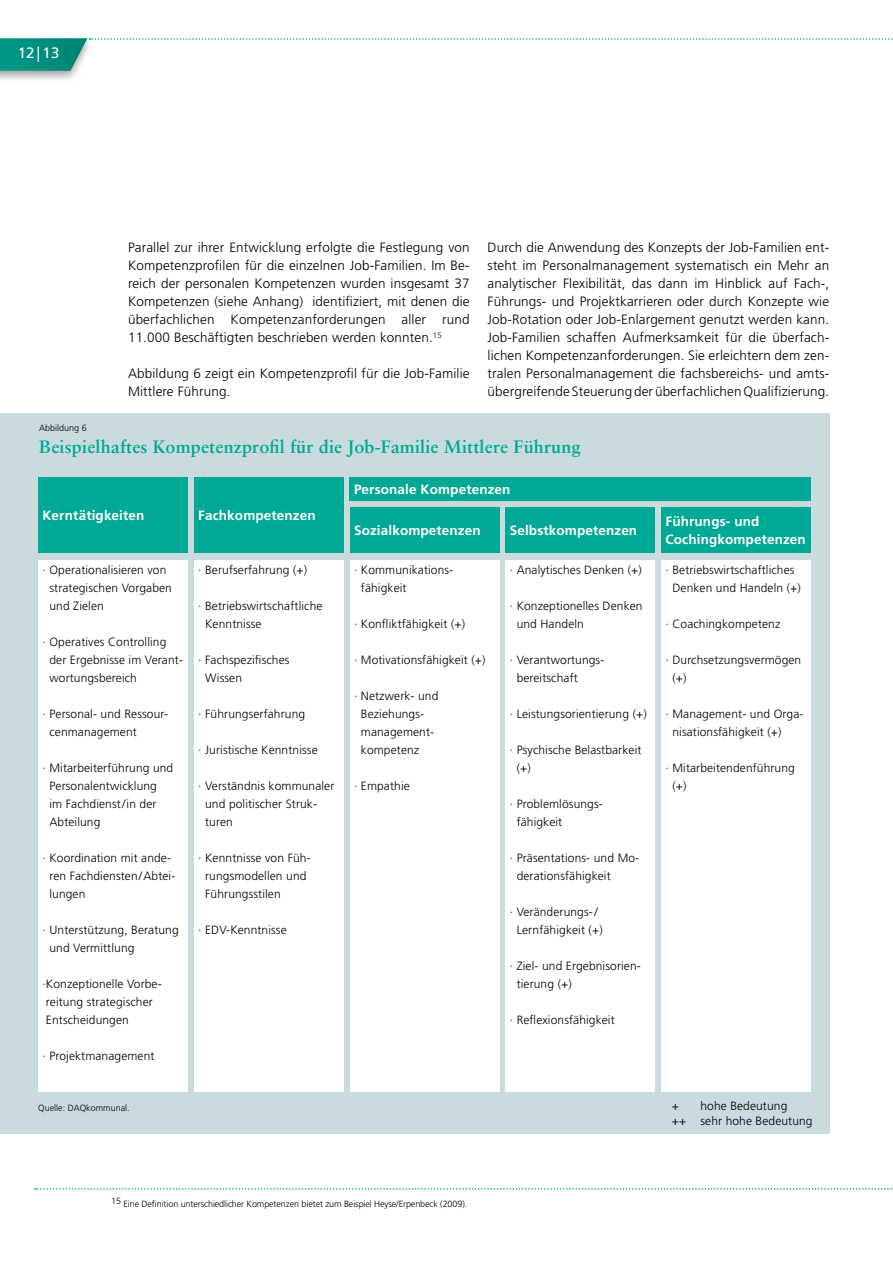
<style>
.page{position:relative;width:893px;height:1263px;background:#fff}
.page>*{position:absolute;margin:0;border:0;box-sizing:border-box;transform-origin:0 0}
.t1{font:700 18px "Sabon LT Std";letter-spacing:.01em;color:#00a995}
.t2{font:15px "Frutiger LT Std";color:#fff}
.t3{font:300 13.5px/18px "Frutiger LT Std";letter-spacing:.01em;color:#000;text-align:justify}
.t4{font:700 13.5px/18px "Frutiger LT Std";letter-spacing:.01em;color:#fff}
.t5{font:300 12px/18px "Frutiger LT Std";letter-spacing:.01em;color:#000}
.t6{font:300 9px "Frutiger LT Std";letter-spacing:-.01em;color:#000}
</style>
<div class="page">
<svg style="left:35px;top:1188px;width:857px;height:2px"></svg>
<div style="left:0;top:34px;width:94px;height:49px;background:#000;opacity:.36"></div>
<svg style="left:0;top:38px;width:893px;height:33px"></svg>
<div style="left:0;top:414px;width:829px;height:720px;background:#c9dbdd"></div>
<div style="left:38px;top:477px;width:150px;height:76px;background:#00a995"></div>
<div style="left:194px;top:477px;width:149px;height:76px;background:#00a995"></div>
<div style="left:350px;top:507px;width:149px;height:46px;background:#00a995"></div>
<div style="left:350px;top:560px;width:149px;height:532px;background:#fff"></div>
<div style="left:194px;top:560px;width:149px;height:532px;background:#fff"></div>
<div style="left:38px;top:560px;width:150px;height:532px;background:#fff"></div>
<div style="left:350px;top:477px;width:461px;height:24px;background:#00a995"></div>
<div style="left:505px;top:507px;width:150px;height:46px;background:#00a995"></div>
<div style="left:505px;top:560px;width:150px;height:532px;background:#fff"></div>
<div style="left:661px;top:507px;width:150px;height:46px;background:#00a995"></div>
<div style="left:661px;top:560px;width:150px;height:532px;background:#fff"></div>
<p class="t2" style="left:18px;top:44px;width:43px">12 | 13</p>
<p class="t3" style="left:128px;top:239px;width:343px">Parallel zur ihrer Entwicklung erfolgte die Festlegung von Kompetenzprofilen für die einzelnen Job-Familien. Im Be&shy;reich der personalen Kompetenzen wurden insgesamt 37<br>Kompetenzen (siehe Anhang) identifiziert, mit denen die überfachlichen Kompetenzanforderungen aller rund 11.000 Beschäftigten beschrieben werden konnten.<sup>15</sup></p>
<p class="t3" style="left:128px;top:365px;width:343px">Abbildung 6 zeigt ein Kompetenzprofil für die Job-Familie<br>Mittlere Führung.</p>
<p class="t3" style="left:488px;top:239px;width:343px">Durch die Anwendung des Konzepts der Job-Familien ent&shy;steht im Personalmanagement systematisch ein Mehr an analytischer Flexibilität, das dann im Hinblick auf Fach-, Führungs- und Projektkarrieren oder durch Konzepte wie Job-Rotation oder Job-Enlargement genutzt werden kann.<br>Job-Familien schaffen Aufmerksamkeit für die überfach&shy;lichen Kompetenzanforderungen. Sie erleichtern dem zen&shy;tralen Personalmanagement die fachsbereichs- und amts&shy;übergreifende Steuerung der überfachlichen Qualifizierung.</p>
<p class="t6" style="left:39px;top:423px;width:49px">Abbildung 6</p>
<h1 class="t1" style="left:39px;top:435px;width:543px">Beispielhaftes Kompetenzprofil für die Job-Familie Mittlere Führung</h1>
<p class="t4" style="left:43px;top:506px;width:103px">Kerntätigkeiten</p>
<p class="t4" style="left:198px;top:506px;width:119px">Fachkompetenzen</p>
<p class="t5" style="left:49px;top:561px;width:124px;text-indent:-7px">· Operationalisieren von strategischen Vorgaben und Zielen</p>
<p class="t5" style="left:49px;top:633px;width:135px;text-indent:-7px">· Operatives Controlling der Ergebnisse im Verant&shy;wortungsbereich</p>
<p class="t5" style="left:49px;top:705px;width:120px;text-indent:-7px">· Personal- und Ressour&shy;cenmanagement</p>
<p class="t5" style="left:49px;top:759px;width:125px;text-indent:-7px">· Mitarbeiterführung und<br>Personalentwicklung<br>im Fachdienst/in der<br>Abteilung</p>
<p class="t5" style="left:49px;top:849px;width:127px;text-indent:-7px">· Koordination mit ande&shy;ren Fachdiensten/Abtei&shy;lungen</p>
<p class="t5" style="left:49px;top:921px;width:131px;text-indent:-7px">· Unterstützung, Beratung und Vermittlung</p>
<p class="t5" style="left:43px;top:975px;width:121px">·Konzeptionelle Vorbe&shy;reitung strategischer<br>Entscheidungen</p>
<p class="t5" style="left:43px;top:1047px;width:113px">· Projektmanagement</p>
<p class="t5" style="left:198px;top:561px;width:110px">· Berufserfahrung (+)</p>
<p class="t5" style="left:205px;top:597px;width:119px;text-indent:-7px">· Betriebswirtschaftliche<br>Kenntnisse</p>
<p class="t5" style="left:205px;top:651px;width:86px;text-indent:-7px">· Fachspezifisches<br>Wissen</p>
<p class="t5" style="left:198px;top:705px;width:108px">· Führungserfahrung</p>
<p class="t5" style="left:198px;top:741px;width:121px">· Juristische Kenntnisse</p>
<p class="t5" style="left:205px;top:777px;width:131px;text-indent:-7px">· Verständnis kommunaler und politischer Struk&shy;turen</p>
<p class="t5" style="left:205px;top:849px;width:107px;text-indent:-7px">· Kenntnisse von Füh&shy;rungsmodellen und<br>Führungsstilen</p>
<p class="t5" style="left:198px;top:921px;width:90px">· EDV-Kenntnisse</p>
<p class="t4" style="left:354px;top:480px;width:158px">Personale Kompetenzen</p>
<p class="t4" style="left:354px;top:521px;width:128px">Sozialkompetenzen</p>
<p class="t5" style="left:361px;top:561px;width:94px;text-indent:-7px">· Kommunikations&shy;fähigkeit</p>
<p class="t5" style="left:354px;top:615px;width:113px">· Konfliktfähigkeit (+)</p>
<p class="t5" style="left:354px;top:651px;width:133px">· Motivationsfähigkeit (+)</p>
<p class="t5" style="left:361px;top:687px;width:79px;text-indent:-7px">· Netzwerk- und<br>Beziehungs&shy;management&shy;kompetenz</p>
<p class="t5" style="left:354px;top:777px;width:57px">· Empathie</p>
<p class="t4" style="left:510px;top:521px;width:129px">Selbstkompetenzen</p>
<p class="t5" style="left:510px;top:561px;width:134px">· Analytisches Denken (+)</p>
<p class="t5" style="left:517px;top:597px;width:127px;text-indent:-7px">· Konzeptionelles Denken und Handeln</p>
<p class="t5" style="left:517px;top:651px;width:89px;text-indent:-7px">· Verantwortungs&shy;bereitschaft</p>
<p class="t5" style="left:510px;top:705px;width:139px">· Leistungsorientierung (+)</p>
<p class="t5" style="left:517px;top:741px;width:126px;text-indent:-7px">· Psychische Belastbarkeit (+)</p>
<p class="t5" style="left:517px;top:795px;width:88px;text-indent:-7px">· Problemlösungs&shy;fähigkeit</p>
<p class="t5" style="left:517px;top:849px;width:124px;text-indent:-7px">· Präsentations- und Mo&shy;derationsfähigkeit</p>
<p class="t5" style="left:510px;top:903px;width:94px;text-align:center">· Veränderungs-/<br>Lernfähigkeit (+)</p>
<p class="t5" style="left:517px;top:957px;width:126px;text-indent:-7px">· Ziel- und Ergebnisorien&shy;tierung (+)</p>
<p class="t5" style="left:510px;top:1011px;width:106px">· Reflexionsfähigkeit</p>
<p class="t4" style="left:665px;top:512px;width:142px">Führungs- und<br>Cochingkompetenzen</p>
<p class="t5" style="left:665px;top:561px;width:137px;text-align:center">· Betriebswirtschaftliches<br>Denken und Handeln (+)</p>
<p class="t5" style="left:665px;top:615px;width:116px">· Coachingkompetenz</p>
<p class="t5" style="left:672px;top:651px;width:130px;text-indent:-7px">· Durchsetzungsvermögen (+)</p>
<p class="t5" style="left:672px;top:705px;width:133px;text-indent:-7px">· Management- und Orga&shy;nisationsfähigkeit (+)</p>
<p class="t5" style="left:672px;top:759px;width:124px;text-indent:-7px">· Mitarbeitendenführung (+)</p>
<p class="t5" style="left:672px;top:1099px;width:142px;line-height:14.4px;text-align:center">hohe Bedeutung<br>++ sehr hohe Bedeutung</p>
<p class="t6" style="left:38px;top:1103px;width:93px">Quelle: DAQkommunal.</p>
<p class="t5" style="left:672px;top:1097px;width:9px">+</p>
<p class="t6" style="left:111px;top:1198px;width:358px">15 Eine Definition unterschiedlicher Kompetenzen bietet zum Beispiel Heyse/Erpenbeck (2009).</p>
</div>
